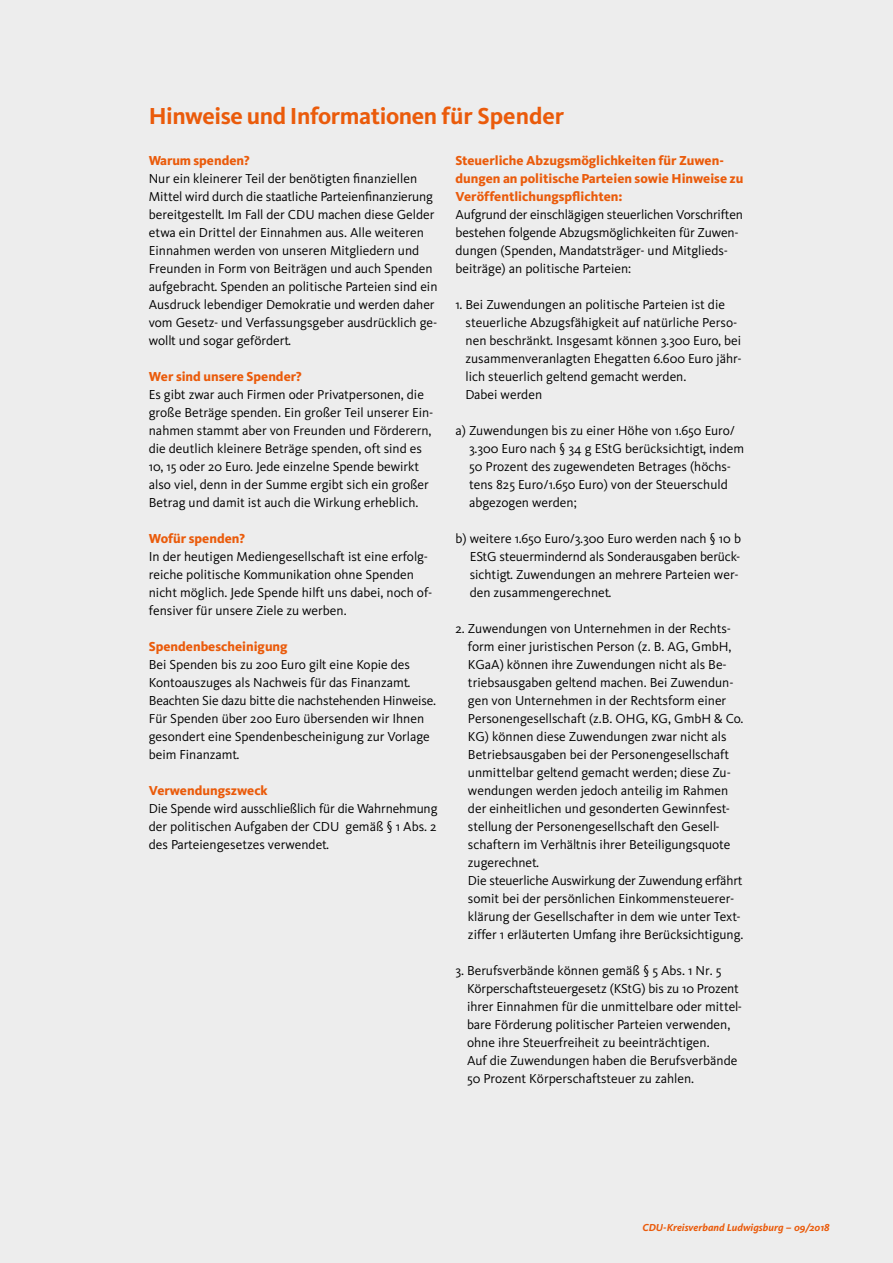
<style>
.page{position:relative;width:893px;height:1263px;background:#ededed}
.page>*{position:absolute;margin:0;border:0;box-sizing:border-box;transform-origin:0 0}
.t1{font:700 24px "Kievit";letter-spacing:-.015em;color:#ea5b0b}
.t2{font:13.5px/18px "Kievit";color:#000}
.t3{font:800 13.5px/18px "Kievit";color:#ea5b0b}
.t4{font:italic 700 10.5px "Kievit";color:#ea5b0b}
</style>
<div class="page">
<h1 class="t1" style="left:149px;top:102px;width:417px">Hinweise und Informationen für Spender</h1>
<p class="t3" style="left:149px;top:151px;width:102px">Warum spenden?</p>
<p class="t2" style="left:149px;top:170px;width:290px">Nur ein kleinerer Teil der benötigten finanziellen Mittel wird durch die staatliche Parteienfinanzierung bereitgestellt. Im Fall der CDU machen diese Gelder etwa ein Drittel der Einnahmen aus. Alle weiteren Einnahmen werden von unseren Mitgliedern und Freunden in Form von Beiträgen und auch Spenden aufgebracht. Spenden an politische Parteien sind ein Ausdruck lebendiger Demokratie und werden daher vom Gesetz- und Verfassungsgeber ausdrücklich ge&shy;wollt und sogar gefördert.</p>
<p class="t3" style="left:149px;top:367px;width:154px">Wer sind unsere Spender?</p>
<p class="t2" style="left:149px;top:386px;width:286px">Es gibt zwar auch Firmen oder Privatpersonen, die große Beträge spenden. Ein großer Teil unserer Ein&shy;nahmen stammt aber von Freunden und Förderern, die deutlich kleinere Beträge spenden, oft sind es 10, 15 oder 20 Euro. Jede einzelne Spende bewirkt also viel, denn in der Summe ergibt sich ein großer Betrag und damit ist auch die Wirkung erheblich.</p>
<p class="t3" style="left:149px;top:529px;width:98px">Wofür spenden?</p>
<p class="t2" style="left:149px;top:548px;width:285px">In der heutigen Mediengesellschaft ist eine erfolg&shy;reiche politische Kommunikation ohne Spenden nicht möglich. Jede Spende hilft uns dabei, noch of&shy;fensiver für unsere Ziele zu werben.</p>
<p class="t3" style="left:149px;top:637px;width:140px">Spendenbescheinigung</p>
<p class="t2" style="left:149px;top:656px;width:289px">Bei Spenden bis zu 200 Euro gilt eine Kopie des Kontoauszuges als Nachweis für das Finanzamt.<br>Beachten Sie dazu bitte die nachstehenden Hinweise.<br>Für Spenden über 200 Euro übersenden wir Ihnen gesondert eine Spendenbescheinigung zur Vorlage beim Finanzamt.</p>
<p class="t3" style="left:149px;top:781px;width:121px">Verwendungszweck</p>
<p class="t2" style="left:149px;top:800px;width:290px;text-align:justify">Die Spende wird ausschließlich für die Wahrnehmung der politischen Aufgaben der CDU gemäß § 1 Abs. 2 des Parteiengesetzes verwendet.</p>
<p class="t3" style="left:455px;top:151px;width:290px">Steuerliche Abzugsmöglichkeiten für Zuwen&shy;dungen an politische Parteien sowie Hinweise zu<br>Veröffentlichungspflichten:</p>
<p class="t2" style="left:455px;top:205px;width:289px">Aufgrund der einschlägigen steuerlichen Vorschriften bestehen folgende Abzugsmöglichkeiten für Zuwen&shy;dungen (Spenden, Mandatsträger- und Mitglieds&shy;beiträge) an politische Parteien:</p>
<p class="t2" style="left:466px;top:295px;width:278px;text-indent:-10px">1. Bei Zuwendungen an politische Parteien ist die steuerliche Abzugsfähigkeit auf natürliche Perso&shy;nen beschränkt. Insgesamt können 3.300 Euro, bei zusammenveranlagten Ehegatten 6.600 Euro jähr&shy;lich steuerlich geltend gemacht werden.<br>Dabei werden</p>
<p class="t2" style="left:469px;top:421px;width:277px;text-indent:-14px">a) Zuwendungen bis zu einer Höhe von 1.650 Euro/ 3.300 Euro nach § 34 g EStG berücksichtigt, indem 50 Prozent des zugewendeten Betrages (höchs&shy;tens 825 Euro/1.650 Euro) von der Steuerschuld abgezogen werden;</p>
<p class="t2" style="left:470px;top:529px;width:273px;text-indent:-14px">b) weitere 1.650 Euro/3.300 Euro werden nach § 10 b EStG steuermindernd als Sonderausgaben berück&shy;sichtigt. Zuwendungen an mehrere Parteien wer&shy;den zusammengerechnet.</p>
<p class="t2" style="left:468px;top:619px;width:277px;text-indent:-12px">2. Zuwendungen von Unternehmen in der Rechts&shy;form einer juristischen Person (z. B. AG, GmbH, KGaA) können ihre Zuwendungen nicht als Be&shy;triebsausgaben geltend machen. Bei Zuwendun&shy;gen von Unternehmen in der Rechtsform einer Personengesellschaft (z.B. OHG, KG, GmbH &amp; Co.<br>KG) können diese Zuwendungen zwar nicht als Betriebsausgaben bei der Personengesellschaft unmittelbar geltend gemacht werden; diese Zu&shy;wendungen werden jedoch anteilig im Rahmen der einheitlichen und gesonderten Gewinnfest&shy;stellung der Personengesellschaft den Gesell&shy;schaftern im Verhältnis ihrer Beteiligungsquote zugerechnet.<br>Die steuerliche Auswirkung der Zuwendung erfährt somit bei der persönlichen Einkommensteuerer&shy;klärung der Gesellschafter in dem wie unter Text&shy;ziffer 1 erläuterten Umfang ihre Berücksichtigung.</p>
<p class="t2" style="left:467px;top:961px;width:276px;text-indent:-12px">3. Berufsverbände können gemäß § 5 Abs. 1 Nr. 5<br>Körperschaftsteuergesetz (KStG) bis zu 10 Prozent ihrer Einnahmen für die unmittelbare oder mittel&shy;bare Förderung politischer Parteien verwenden, ohne ihre Steuerfreiheit zu beeinträchtigen.<br>Auf die Zuwendungen haben die Berufsverbände 50 Prozent Körperschaftsteuer zu zahlen.</p>
<p class="t4" style="left:642px;top:1221px;width:189px">CDU-Kreisverband Ludwigsburg – 09/2018</p>
</div>
